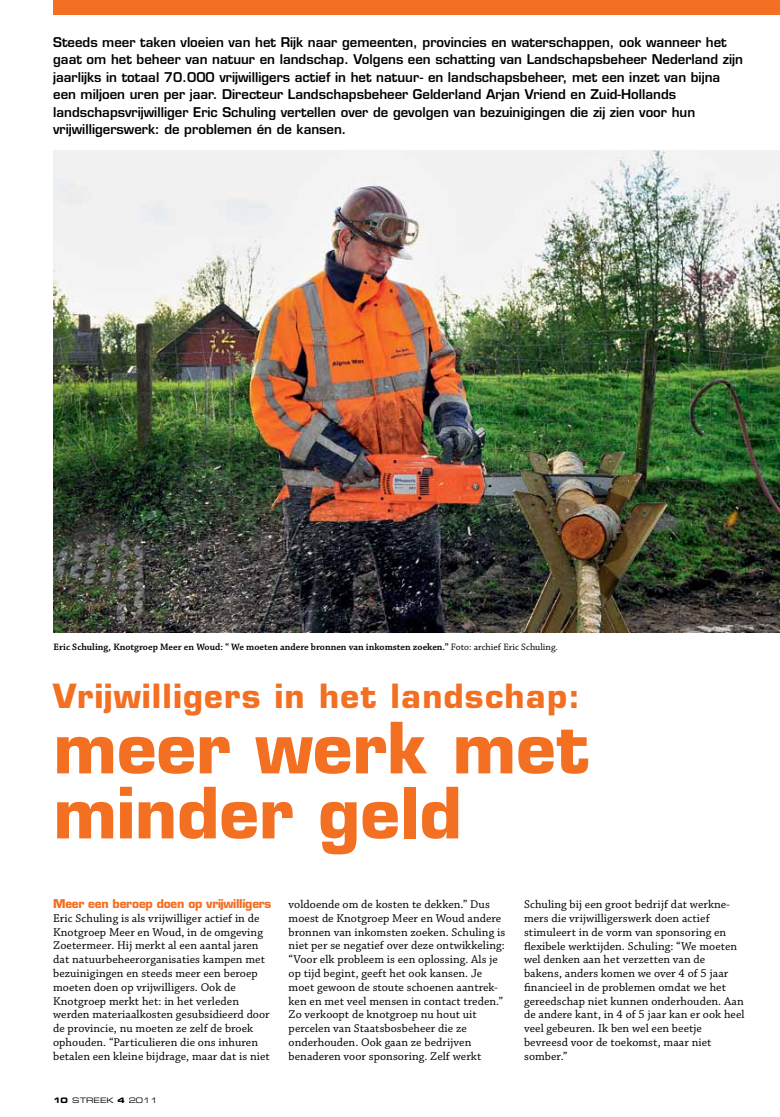
<style>
.page{position:relative;width:780px;height:1117px;background:#fff}
.page>*{position:absolute;margin:0;border:0;box-sizing:border-box;transform-origin:0 0}
.t1{font:700 68.75px/65px "Eurostile";color:#f36f21}
.t2{font:700 32.5px "Eurostile";letter-spacing:.04em;color:#f36f21}
.t3{font:600 13.12px/17.5px "Eurostile";color:#000}
.t4{font:11.88px/13.8px "Chaparral MM 390 9";letter-spacing:.01em;color:#000}
.t5{font:700 11.88px "Eurostile";letter-spacing:-.02em;color:#f36f21}
.t6{font:600 9.75px "Chaparral Pro";color:#000}
.t7{font:7.5px "Eurostile Extended Two";color:#000}
.s1{font-weight:400}
.s2{font-family:"Eurostile Bold Extended Two"}
</style>
<div class="page">
<img style="left:53px;top:151px;width:727px;height:481px">
<div style="left:53px;top:0;width:727px;height:14px;background:#f36f21"></div>
<p class="t3" style="left:53px;top:33px;width:691px">Steeds meer taken vloeien van het Rijk naar gemeenten, provincies en waterschappen, ook wanneer het gaat om het beheer van natuur en landschap. Volgens een schatting van Landschapsbeheer Nederland zijn jaarlijks in totaal 70.000 vrijwilligers actief in het natuur- en landschapsbeheer, met een inzet van bijna een miljoen uren per jaar. Directeur Landschapsbeheer Gelderland Arjan Vriend en Zuid-Hollands landschapsvrijwilliger Eric Schuling vertellen over de gevolgen van bezuinigingen die zij zien voor hun vrijwilligerswerk: de problemen én de kansen.</p>
<p class="t6" style="left:54px;top:640px;width:505px">Eric Schuling, Knotgroep Meer en Woud: “ We moeten andere bronnen van inkomsten zoeken.” <span class="s1">Foto: archief Eric Schuling.</span></p>
<h2 class="t2" style="left:53px;top:676px;width:528px">Vrijwilligers in het landschap:</h2>
<h1 class="t1" style="left:53px;top:715px;width:537px">meer werk met minder geld</h1>
<p class="t5" style="left:53px;top:896px;width:220px">Meer een beroep doen op vrijwilligers</p>
<p class="t4" style="left:53px;top:911px;width:218px">Eric Schuling is als vrijwilliger actief in de Knotgroep Meer en Woud, in de omgeving Zoetermeer. Hij merkt al een aantal jaren dat natuurbeheerorganisaties kampen met bezuinigingen en steeds meer een beroep moeten doen op vrijwilligers. Ook de Knotgroep merkt het: in het verleden werden materiaalkosten gesubsidieerd door de provincie, nu moeten ze zelf de broek ophouden. “Particulieren die ons inhuren betalen een kleine bijdrage, maar dat is niet</p>
<p class="t7" style="left:53px;top:1094px;width:106px"><span class="s2">10</span> STREEK <span class="s2">4</span> 2011</p>
<p class="t4" style="left:288px;top:897px;width:218px">voldoende om de kosten te dekken.” Dus moest de Knotgroep Meer en Woud andere bronnen van inkomsten zoeken. Schuling is niet per se negatief over deze ontwikkeling: “Voor elk probleem is een oplossing. Als je op tijd begint, geeft het ook kansen. Je moet gewoon de stoute schoenen aantrek&shy;ken en met veel mensen in contact treden.” Zo verkoopt de knotgroep nu hout uit percelen van Staatsbosbeheer die ze onderhouden. Ook gaan ze bedrijven benaderen voor sponsoring. Zelf werkt</p>
<p class="t4" style="left:524px;top:897px;width:222px">Schuling bij een groot bedrijf dat werkne&shy;mers die vrijwilligerswerk doen actief stimuleert in de vorm van sponsoring en flexibele werktijden. Schuling: “We moeten wel denken aan het verzetten van de bakens, anders komen we over 4 of 5 jaar financieel in de problemen omdat we het gereedschap niet kunnen onderhouden. Aan de andere kant, in 4 of 5 jaar kan er ook heel veel gebeuren. Ik ben wel een beetje bevreesd voor de toekomst, maar niet somber.”</p>
</div>
